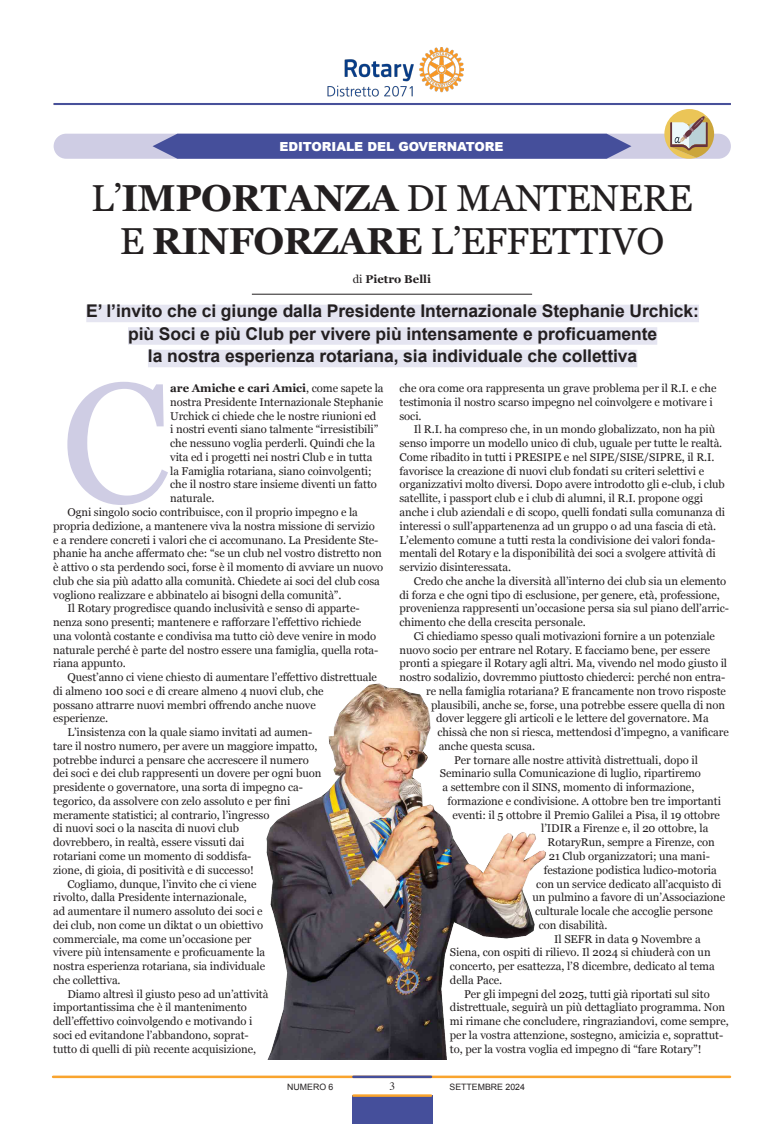
<style>
.page{position:relative;width:784px;height:1124px;background:#fff}
.page>*{position:absolute;margin:0;border:0;box-sizing:border-box;transform-origin:0 0}
.t1{font:170px "Georgia";color:#cfcde4}
.t2{font:37.5px "Georgia";letter-spacing:-.015em;color:#231f20}
.t3{font:700 17.5px "Arial";letter-spacing:-.005em;color:#231f20}
.t4{font:900 12.5px "Arial";letter-spacing:-.005em;color:#fff}
.t5{font:11.25px/13.8px "Georgia";letter-spacing:-.005em;color:#231f20}
.t6{font:700 11.25px "Georgia";letter-spacing:.005em;color:#231f20}
.t7{font:11.25px "Times";color:#231f20}
.t8{font:8.75px "Arial";color:#231f20}
.s1{font-weight:700}
.s2{font-weight:400}
</style>
<div class="page">
<hr style="left:53px;top:1075px;width:676px;height:2px;background:#f9a42e">
<img style="left:327px;top:47px;width:136px;height:50px">
<hr style="left:54px;top:103px;width:676px;height:1px;background:#454f9b">
<hr style="left:54px;top:104px;width:676px;height:1px;background:#454f9b">
<div style="left:352px;top:1095px;width:80px;height:28px;background:#454f9b"></div>
<hr style="left:353px;top:1094px;width:78px;height:2px;background:#f9a42e">
<hr style="left:353px;top:1075px;width:78px;height:2px;background:#454f9b">
<div style="left:86px;top:304px;width:612px;height:18px;background:#e5e5f1"></div>
<div style="left:128px;top:327px;width:528px;height:17px;background:#e5e5f1"></div>
<div style="left:148px;top:349px;width:489px;height:18px;background:#e5e5f1"></div>
<hr style="left:252px;top:294px;width:279px;height:1px;background:#231f20">
<div style="left:54px;top:134px;width:676px;height:25px;background:#cfcde4;border-radius:13px"></div>
<svg style="left:152px;top:134px;width:479px;height:25px;background:#4d569f"></svg>
<img style="left:266px;top:683px;width:280px;height:375px">
<svg style="left:664px;top:109px;width:49px;height:50px"></svg>
<p class="t4" style="left:279px;top:137px;width:225px">EDITORIALE DEL GOVERNATORE</p>
<p class="t2" style="left:91px;top:170px;width:602px">L’<span class="s1">IMPORTANZA</span> DI MANTENERE</p>
<p class="t2" style="left:120px;top:214px;width:545px">E <span class="s1">RINFORZARE</span> L’EFFETTIVO</p>
<p class="t6" style="left:352px;top:271px;width:80px"><span class="s2">di</span> Pietro Belli</p>
<p class="t3" style="left:86px;top:299px;width:613px">E’ l’invito che ci giunge dalla Presidente Internazionale Stephanie Urchick:</p>
<p class="t3" style="left:128px;top:322px;width:530px">più Soci e più Club per vivere più intensamente e proficuamente</p>
<p class="t3" style="left:148px;top:344px;width:490px">la nostra esperienza rotariana, sia individuale che collettiva</p>
<p class="t1" style="left:61px;top:319px;width:111px">C</p>
<p class="t5" style="left:170px;top:381px;width:215px"><span class="s1">are Amiche e cari Amici</span>, come sapete la nostra Presidente Internazionale Stephanie Urchick ci chiede che le nostre riunioni ed<br>i nostri eventi siano talmente “irresistibili” che nessuno voglia perderli. Quindi che la vita ed i progetti nei nostri Club e in tutta la Famiglia rotariana, siano coinvolgenti; che il nostro stare insieme diventi un fatto naturale.</p>
<p class="t5" style="left:53px;top:504px;width:331px;text-indent:14px">Ogni singolo socio contribuisce, con il proprio impegno e la propria dedizione, a mantenere viva la nostra missione di servizio<br>e a rendere concreti i valori che ci accomunano. La Presidente Ste&shy;phanie ha anche affermato che: “se un club nel vostro distretto non è attivo o sta perdendo soci, forse è il momento di avviare un nuovo club che sia più adatto alla comunità. Chiedete ai soci del club cosa vogliono realizzare e abbinatelo ai bisogni della comunità”.</p>
<p class="t5" style="left:53px;top:601px;width:326px;text-indent:14px">Il Rotary progredisce quando inclusività e senso di apparte&shy;nenza sono presenti; mantenere e rafforzare l’effettivo richiede una volontà costante e condivisa ma tutto ciò deve venire in modo naturale perché è parte del nostro essere una famiglia, quella rota&shy;riana appunto.</p>
<p class="t5" style="left:53px;top:669px;width:325px;text-indent:14px">Quest’anno ci viene chiesto di aumentare l’effettivo distrettuale di almeno 100 soci e di creare almeno 4 nuovi club, che<br>possano attrarre nuovi membri offrendo anche nuove<br>esperienze.</p>
<p class="t5" style="left:53px;top:724px;width:269px;text-indent:14px">L’insistenza con la quale siamo invitati ad aumen&shy;tare il nostro numero, per avere un maggiore impatto, potrebbe indurci a pensare che accrescere il numero dei soci e dei club rappresenti un dovere per ogni buon presidente o governatore, una sorta di impegno ca&shy;tegorico, da assolvere con zelo assoluto e per fini meramente statistici; al contrario, l’ingresso<br>di nuovi soci o la nascita di nuovi club<br>dovrebbero, in realtà, essere vissuti dai<br>rotariani come un momento di soddisfa-<br>zione, di gioia, di positività e di successo!</p>
<p class="t5" style="left:53px;top:876px;width:213px;text-indent:14px">Cogliamo, dunque, l’invito che ci viene rivolto, dalla Presidente internazionale,<br>ad aumentare il numero assoluto dei soci e dei club, non come un diktat o un obiettivo commerciale, ma come un’occasione per vivere più intensamente e proficuamente la nostra esperienza rotariana, sia individuale che collettiva.</p>
<p class="t5" style="left:53px;top:986px;width:216px;text-indent:14px">Diamo altresì il giusto peso ad un’attività importantissima che è il mantenimento dell’effettivo coinvolgendo e motivando i soci ed evitandone l’abbandono, soprat&shy;tutto di quelli di più recente acquisizione,</p>
<p class="t5" style="left:399px;top:381px;width:318px">che ora come ora rappresenta un grave problema per il R.I. e che testimonia il nostro scarso impegno nel coinvolgere e motivare i soci.</p>
<p class="t5" style="left:399px;top:422px;width:327px;text-indent:14px">Il R.I. ha compreso che, in un mondo globalizzato, non ha più senso imporre un modello unico di club, uguale per tutte le realtà.<br>Come ribadito in tutti i PRESIPE e nel SIPE/SISE/SIPRE, il R.I. favorisce la creazione di nuovi club fondati su criteri selettivi e organizzativi molto diversi. Dopo avere introdotto gli e-club, i club satellite, i passport club e i club di alumni, il R.I. propone oggi anche i club aziendali e di scopo, quelli fondati sulla comunanza di interessi o sull’appartenenza ad un gruppo o ad una fascia di età.<br>L’elemento comune a tutti resta la condivisione dei valori fonda&shy;mentali del Rotary e la disponibilità dei soci a svolgere attività di servizio disinteressata.</p>
<p class="t5" style="left:399px;top:573px;width:331px;text-indent:14px">Credo che anche la diversità all’interno dei club sia un elemento di forza e che ogni tipo di esclusione, per genere, età, professione, provenienza rappresenti un’occasione persa sia sul piano dell’arric&shy;chimento che della crescita personale.</p>
<p class="t5" style="left:413px;top:628px;width:302px">Ci chiediamo spesso quali motivazioni fornire a un potenziale</p>
<p class="t5" style="left:399px;top:642px;width:312px">nuovo socio per entrare nel Rotary. E facciamo bene, per essere</p>
<p class="t5" style="left:399px;top:656px;width:329px">pronti a spiegare il Rotary agli altri. Ma, vivendo nel modo giusto il</p>
<p class="t5" style="left:399px;top:669px;width:327px">nostro sodalizio, dovremmo piuttosto chiederci: perché non entra-</p>
<p class="t5" style="left:426px;top:683px;width:301px">re nella famiglia rotariana? E francamente non trovo risposte</p>
<p class="t5" style="left:431px;top:697px;width:295px">plausibili, anche se, forse, una potrebbe essere quella di non</p>
<p class="t5" style="left:436px;top:711px;width:274px">dover leggere gli articoli e le lettere del governatore. Ma</p>
<p class="t5" style="left:437px;top:724px;width:293px">chissà che non si riesca, mettendosi d’impegno, a vanificare</p>
<p class="t5" style="left:438px;top:738px;width:98px">anche questa scusa.</p>
<p class="t5" style="left:454px;top:752px;width:245px">Per tornare alle nostre attività distrettuali, dopo il</p>
<p class="t5" style="left:439px;top:766px;width:262px">Seminario sulla Comunicazione di luglio, ripartiremo</p>
<p class="t5" style="left:442px;top:779px;width:253px">a settembre con il SINS, momento di informazione,</p>
<p class="t5" style="left:447px;top:793px;width:275px">formazione e condivisione. A ottobre ben tre importanti</p>
<p class="t5" style="left:452px;top:807px;width:269px">eventi: il 5 ottobre il Premio Galilei a Pisa, il 19 ottobre</p>
<p class="t5" style="left:541px;top:821px;width:168px">l’IDIR a Firenze e, il 20 ottobre, la</p>
<p class="t5" style="left:547px;top:834px;width:169px">RotaryRun, sempre a Firenze, con</p>
<p class="t5" style="left:548px;top:848px;width:162px">21 Club organizzatori; una mani-</p>
<p class="t5" style="left:543px;top:862px;width:174px">festazione podistica ludico-motoria</p>
<p class="t5" style="left:536px;top:876px;width:187px">con un service dedicato all’acquisto di</p>
<p class="t5" style="left:532px;top:889px;width:194px">un pulmino a favore di un’Associazione</p>
<p class="t5" style="left:534px;top:903px;width:179px">culturale locale che accoglie persone</p>
<p class="t5" style="left:538px;top:917px;width:70px">con disabilità.</p>
<p class="t5" style="left:449px;top:931px;width:266px;text-indent:104px">Il SEFR in data 9 Novembre a Siena, con ospiti di rilievo. Il 2024 si chiuderà con un concerto, per esattezza, l’8 dicembre, dedicato al tema della Pace.</p>
<p class="t5" style="left:449px;top:986px;width:280px;text-indent:14px">Per gli impegni del 2025, tutti già riportati sul sito distrettuale, seguirà un più dettagliato programma. Non mi rimane che concludere, ringraziandovi, come sempre, per la vostra attenzione, sostegno, amicizia e, soprattut&shy;to, per la vostra voglia ed impegno di “fare Rotary”!</p>
<p class="t8" style="left:287px;top:1081px;width:48px">NUMERO 6</p>
<p class="t7" style="left:389px;top:1075px;width:7px">3</p>
<p class="t8" style="left:449px;top:1081px;width:77px">SETTEMBRE 2024</p>
</div>
